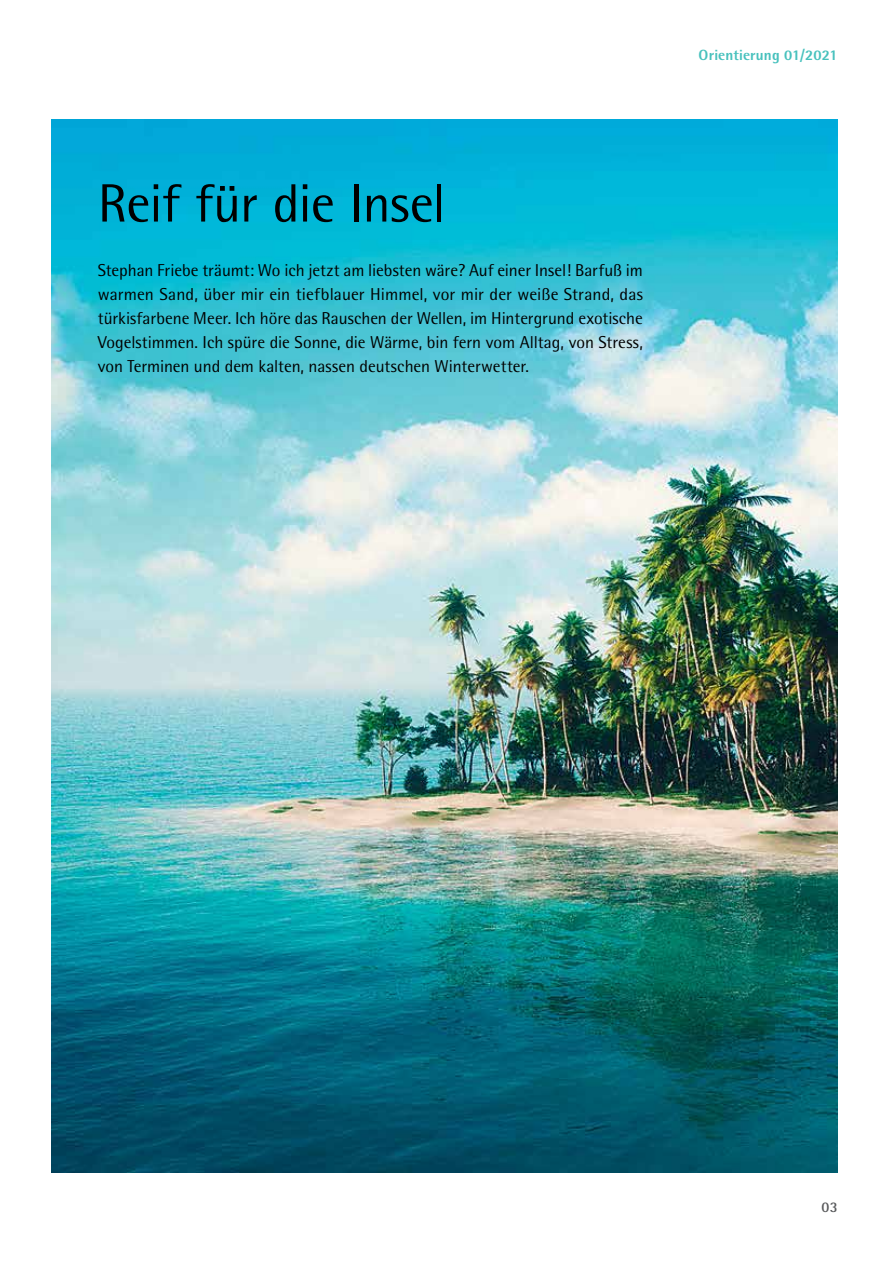
<style>
.page{position:relative;width:893px;height:1263px;background:#fff}
.page>*{position:absolute;margin:0;border:0;box-sizing:border-box;transform-origin:0 0}
.t1{font:54px "Rotis Semi Sans";letter-spacing:-.015em;color:#000}
.t2{font:17.25px/24px "Rotis Semi Sans";color:#000;text-align:justify}
.t3{font:800 14.85px "Rotis Semi Sans";letter-spacing:.01em;color:#47c1bd}
.t4{font:700 14.85px "Rotis Semi Sans";color:#58595b}
</style>
<div class="page">
<img style="left:51px;top:119px;width:787px;height:1054px">
<h1 class="t1" style="left:98px;top:171px;width:350px">Reif für die Insel</h1>
<p class="t2" style="left:98px;top:258px;width:547px">Stephan Friebe träumt: Wo ich jetzt am liebsten wäre? Auf einer Insel! Barfuß im warmen Sand, über mir ein tiefblauer Himmel, vor mir der weiße Strand, das türkisfarbene Meer. Ich höre das Rauschen der Wellen, im Hintergrund exotische Vogelstimmen. Ich spüre die Sonne, die Wärme, bin fern vom Alltag, von Stress, von Terminen und dem kalten, nassen deutschen Winterwetter.</p>
<p class="t3" style="left:699px;top:45px;width:141px">Orientierung 01/2021</p>
<p class="t4" style="left:822px;top:1197px;width:18px">03</p>
</div>
